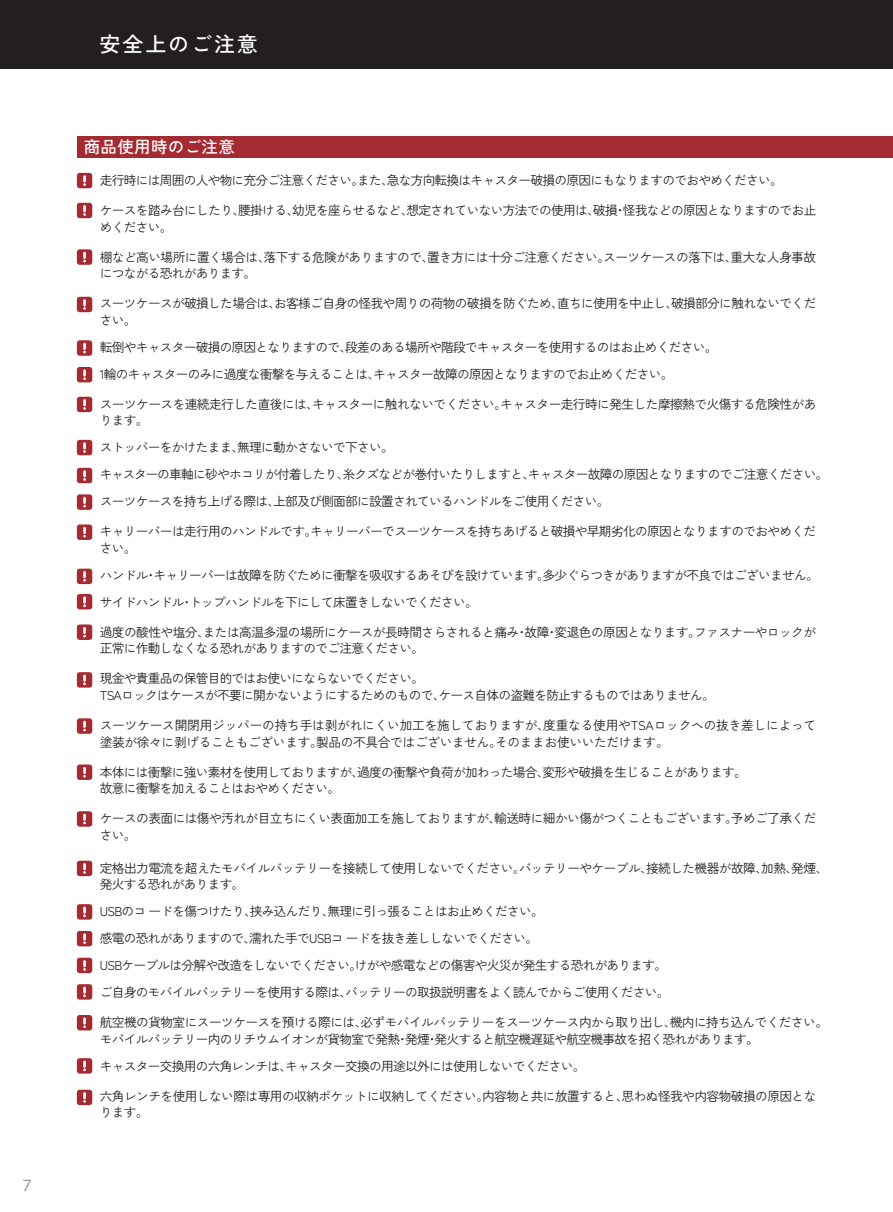
<style>
.page{position:relative;width:893px;height:1212px;background:#fff}
.page>*{position:absolute;margin:0;border:0;box-sizing:border-box;transform-origin:0 0}
.t1{font:500 21px "Zen Kaku Gothic New";letter-spacing:.09em;color:#fff}
.t2{font:500 16.5px "Zen Kaku Gothic New";letter-spacing:.02em;color:#fff}
.t3{font:15px "Koz Go Pr 6 N";color:#939598}
.t4{font:12.75px/16.5px "Zen Kaku Gothic New";letter-spacing:-.06em;color:#231f20}
.t5{font:12.75px/16.5px "Zen Kaku Gothic New";letter-spacing:-.02em;color:#231f20}
</style>
<div class="page">
<div style="left:0;top:0;width:893px;height:69px;background:#231f20"></div>
<div style="left:77px;top:173px;width:15px;height:15px;background:#a52b32;border-radius:3px"></div>
<svg style="left:83px;top:175px;width:3px;height:11px"></svg>
<div style="left:77px;top:203px;width:15px;height:15px;background:#a52b32;border-radius:3px"></div>
<svg style="left:83px;top:205px;width:3px;height:11px"></svg>
<div style="left:77px;top:249px;width:15px;height:16px;background:#a52b32;border-radius:3px"></div>
<svg style="left:83px;top:252px;width:3px;height:10px"></svg>
<div style="left:77px;top:297px;width:15px;height:15px;background:#a52b32;border-radius:3px"></div>
<svg style="left:83px;top:299px;width:3px;height:11px"></svg>
<div style="left:77px;top:340px;width:15px;height:16px;background:#a52b32;border-radius:3px"></div>
<svg style="left:83px;top:343px;width:3px;height:10px"></svg>
<div style="left:77px;top:367px;width:15px;height:15px;background:#a52b32;border-radius:3px"></div>
<svg style="left:83px;top:369px;width:3px;height:11px"></svg>
<div style="left:77px;top:397px;width:15px;height:15px;background:#a52b32;border-radius:3px"></div>
<svg style="left:83px;top:399px;width:3px;height:11px"></svg>
<div style="left:77px;top:440px;width:15px;height:15px;background:#a52b32;border-radius:3px"></div>
<svg style="left:83px;top:442px;width:3px;height:11px"></svg>
<div style="left:77px;top:468px;width:15px;height:15px;background:#a52b32;border-radius:3px"></div>
<svg style="left:83px;top:470px;width:3px;height:11px"></svg>
<div style="left:77px;top:494px;width:15px;height:16px;background:#a52b32;border-radius:3px"></div>
<svg style="left:83px;top:497px;width:3px;height:10px"></svg>
<div style="left:77px;top:524px;width:15px;height:16px;background:#a52b32;border-radius:3px"></div>
<svg style="left:83px;top:527px;width:3px;height:10px"></svg>
<div style="left:77px;top:569px;width:15px;height:15px;background:#a52b32;border-radius:3px"></div>
<svg style="left:83px;top:571px;width:3px;height:11px"></svg>
<div style="left:77px;top:594px;width:15px;height:15px;background:#a52b32;border-radius:3px"></div>
<svg style="left:83px;top:596px;width:3px;height:11px"></svg>
<div style="left:77px;top:624px;width:15px;height:16px;background:#a52b32;border-radius:3px"></div>
<svg style="left:83px;top:627px;width:3px;height:10px"></svg>
<div style="left:77px;top:718px;width:15px;height:16px;background:#a52b32;border-radius:3px"></div>
<svg style="left:83px;top:721px;width:3px;height:10px"></svg>
<div style="left:77px;top:672px;width:15px;height:16px;background:#a52b32;border-radius:3px"></div>
<svg style="left:83px;top:674px;width:3px;height:11px"></svg>
<div style="left:77px;top:764px;width:15px;height:16px;background:#a52b32;border-radius:3px"></div>
<svg style="left:83px;top:767px;width:3px;height:10px"></svg>
<div style="left:77px;top:811px;width:15px;height:16px;background:#a52b32;border-radius:3px"></div>
<svg style="left:83px;top:814px;width:3px;height:10px"></svg>
<div style="left:77px;top:861px;width:15px;height:15px;background:#a52b32;border-radius:3px"></div>
<svg style="left:83px;top:863px;width:3px;height:11px"></svg>
<div style="left:77px;top:904px;width:15px;height:15px;background:#a52b32;border-radius:3px"></div>
<svg style="left:83px;top:906px;width:3px;height:11px"></svg>
<div style="left:77px;top:931px;width:15px;height:15px;background:#a52b32;border-radius:3px"></div>
<svg style="left:83px;top:933px;width:3px;height:11px"></svg>
<div style="left:77px;top:958px;width:15px;height:15px;background:#a52b32;border-radius:3px"></div>
<svg style="left:83px;top:960px;width:3px;height:11px"></svg>
<div style="left:77px;top:984px;width:15px;height:15px;background:#a52b32;border-radius:3px"></div>
<svg style="left:83px;top:986px;width:3px;height:11px"></svg>
<div style="left:77px;top:1015px;width:15px;height:15px;background:#a52b32;border-radius:3px"></div>
<svg style="left:83px;top:1017px;width:3px;height:11px"></svg>
<div style="left:77px;top:1058px;width:15px;height:15px;background:#a52b32;border-radius:3px"></div>
<svg style="left:83px;top:1060px;width:3px;height:11px"></svg>
<div style="left:77px;top:1090px;width:15px;height:15px;background:#a52b32;border-radius:3px"></div>
<svg style="left:83px;top:1092px;width:3px;height:11px"></svg>
<div style="left:77px;top:136px;width:816px;height:21px;background:#a52b32"></div>
<p class="t3" style="left:19px;top:1176px;width:17px">７</p>
<h1 class="t1" style="left:100px;top:31px;width:160px">安全上のご注意</h1>
<p class="t2" style="left:84px;top:137px;width:153px">商品使用時のご注意</p>
<p class="t4" style="left:100px;top:172px;width:685px">走行時には周囲の人や物に充分ご注意ください。また、急な方向転換はキャスター破損の原因にもなりますのでおやめください。</p>
<p class="t4" style="left:100px;top:202px;width:718px">ケースを踏み台にしたり、腰掛ける、幼児を座らせるなど、想定されていない方法での使用は、破損・怪我などの原因となりますのでお止めください。</p>
<p class="t4" style="left:100px;top:249px;width:718px">棚など高い場所に置く場合は、落下する危険がありますので、置き方には十分ご注意ください。スーツケースの落下は、重大な人身事故につながる恐れがあります。</p>
<p class="t4" style="left:100px;top:295px;width:718px">スーツケースが破損した場合は、お客様ご自身の怪我や周りの荷物の破損を防ぐため、直ちに使用を中止し、破損部分に触れないでください。</p>
<p class="t4" style="left:100px;top:334px;width:619px;line-height:27px">転倒やキャスター破損の原因となりますので、段差のある場所や階段でキャスターを使用するのはお止めください。<br>1輪のキャスターのみに過度な衝撃を与えることは、キャスター故障の原因となりますのでお止めください。</p>
<p class="t4" style="left:100px;top:396px;width:718px">スーツケースを連続走行した直後には、キャスターに触れないでください。キャスター走行時に発生した摩擦熱で火傷する危険性があります。</p>
<p class="t4" style="left:100px;top:434px;width:730px;line-height:27px">ストッパーをかけたまま、無理に動かさないで下さい。<br>キャスターの車軸に砂やホコリが付着したり、糸クズなどが巻付いたりしますと、キャスター故障の原因となりますのでご注意ください。スーツケースを持ち上げる際は、上部及び側面部に設置されているハンドルをご使用ください。</p>
<p class="t4" style="left:100px;top:523px;width:718px">キャリーバーは走行用のハンドルです。キャリーバーでスーツケースを持ちあげると破損や早期劣化の原因となりますのでおやめください。</p>
<p class="t4" style="left:100px;top:562px;width:721px;line-height:27px">ハンドル・キャリーバーは故障を防ぐために衝撃を吸収するあそびを設けています。多少ぐらつきがありますが不良ではございません。サイドハンドル・トップハンドルを下にして床置きしないでください。</p>
<p class="t4" style="left:100px;top:624px;width:718px">過度の酸性や塩分、または高温多湿の場所にケースが長時間さらされると痛み・故障・変退色の原因となります。ファスナーやロックが正常に作動しなくなる恐れがありますのでご注意ください。</p>
<p class="t4" style="left:100px;top:670px;width:617px">現金や貴重品の保管目的ではお使いにならないでください。<br>TSAロックはケースが不要に開かないようにするためのもので、ケース自体の盗難を防止するものではありません。</p>
<p class="t5" style="left:100px;top:717px;width:718px">スーツケース開閉用ジッパーの持ち手は剥がれにくい加工を施しておりますが、度重なる使用やTSAロックヘの抜き差しによって塗装が徐々に剥げることもございます。製品の不具合ではございません。そのままお使いいただけます。</p>
<p class="t4" style="left:100px;top:763px;width:649px">本体には衝撃に強い素材を使用しておりますが、過度の衝撃や負荷が加わった場合、変形や破損を生じることがあります。故意に衝撃を加えることはおやめください。</p>
<p class="t4" style="left:100px;top:810px;width:718px">ケースの表面には傷や汚れが目立ちにくい表面加工を施しておりますが、輸送時に細かい傷がつくこともございます。予めご了承ください。</p>
<p class="t4" style="left:100px;top:859px;width:730px">定格出力電流を超えたモバイルバッテリーを接続して使用しないでください。バッテリーやケーブル、接続した機器が故障、加熱、発煙、発火する恐れがあります。</p>
<p class="t4" style="left:100px;top:898px;width:571px;line-height:27px">USBのコ ードを傷つけたり、挟み込んだり、無理に引っ張ることはお止めください。<br>感電の恐れがありますので、濡れた手でUSBコ ードを抜き差ししないでください。<br>USBケーブルは分解や改造をしないでください。けがや感電などの傷害や火災が発生する恐れがあります。ご自身のモバイルバッテリーを使用する際は、バッテリーの取扱説明書をよく読んでからご使用ください。</p>
<p class="t4" style="left:100px;top:1014px;width:730px">航空機の貨物室にスーツケースを預ける際には、必ずモバイルバッテリーをスーツケース内から取り出し、機内に持ち込んでください。モバイルバッテリー内のリチウムイオンが貨物室で発熱・発煙・発火すると航空機遅延や航空機事故を招く恐れがあります。</p>
<p class="t4" style="left:100px;top:1057px;width:487px">キャスター交換用の六角レンチは、キャスター交換の用途以外には使用しないでください。</p>
<p class="t4" style="left:100px;top:1087px;width:718px">六角レンチを使用しない際は専用の収納ポケットに収納してください。内容物と共に放置すると、思わぬ怪我や内容物破損の原因となります。</p>
</div>
